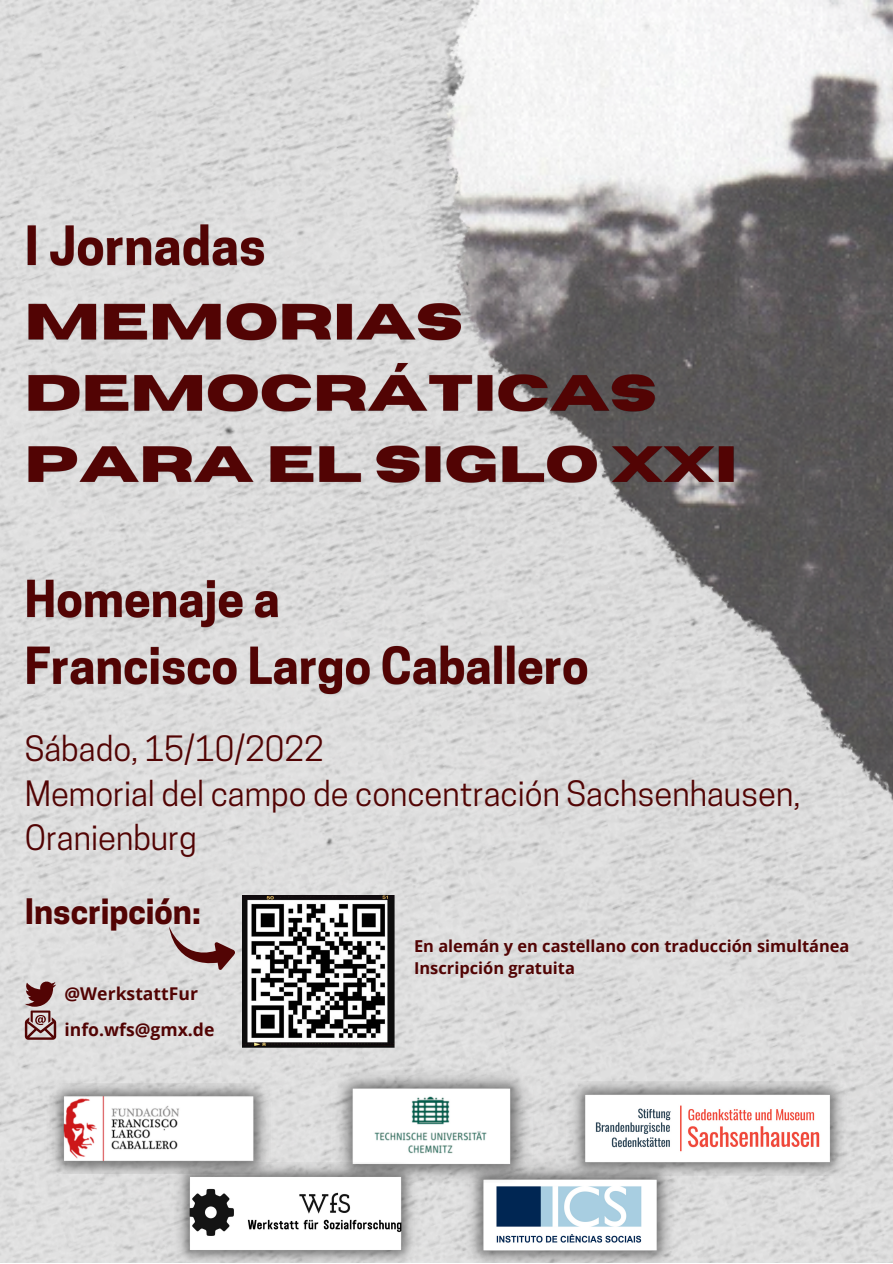
<style>
.page{position:relative;width:893px;height:1264px;background:#fff}
.page>*{position:absolute;margin:0;border:0;box-sizing:border-box;transform-origin:0 0}
.t1{font:700 33px "Cooper Hewitt";color:#520404}
.t2{font:32.85px/45px "Cooper Hewitt";color:#520404}
.t3{font:700 17.55px/35.7px "Open Sans";color:#520404}
.t4{font:700 16.35px/22.5px "Open Sans";color:#520404}
</style>
<div class="page">
<img style="left:0;top:0;width:892px;height:1262px">
<img style="left:242px;top:895px;width:152px;height:152px">
<img style="left:44px;top:1083px;width:229px;height:90px">
<img style="left:463px;top:1157px;width:214px;height:105px">
<img style="left:331px;top:1070px;width:202px;height:112px">
<img style="left:565px;top:1081px;width:284px;height:94px">
<img style="left:171px;top:1162px;width:249px;height:100px">
<svg style="left:159px;top:926px;width:78px;height:57px;background:#c5b8b8"></svg>
<svg style="left:25px;top:980px;width:31px;height:59px;background:#9a7575"></svg>
<img style="left:21px;top:222px;width:720px;height:479px">
<p class="t2" style="left:25px;top:729px;width:777px">Sábado, 15/10/2022<br>Memorial del campo de concentración Sachsenhausen,<br>Oranienburg</p>
<p class="t1" style="left:25px;top:899px;width:177px">Inscripción:</p>
<p class="t3" style="left:64px;top:975px;width:151px">@WerkstattFur info.wfs@gmx.de</p>
<p class="t4" style="left:414px;top:934px;width:437px">En alemán y en castellano con traducción simultánea<br>Inscripción gratuita</p>
</div>
